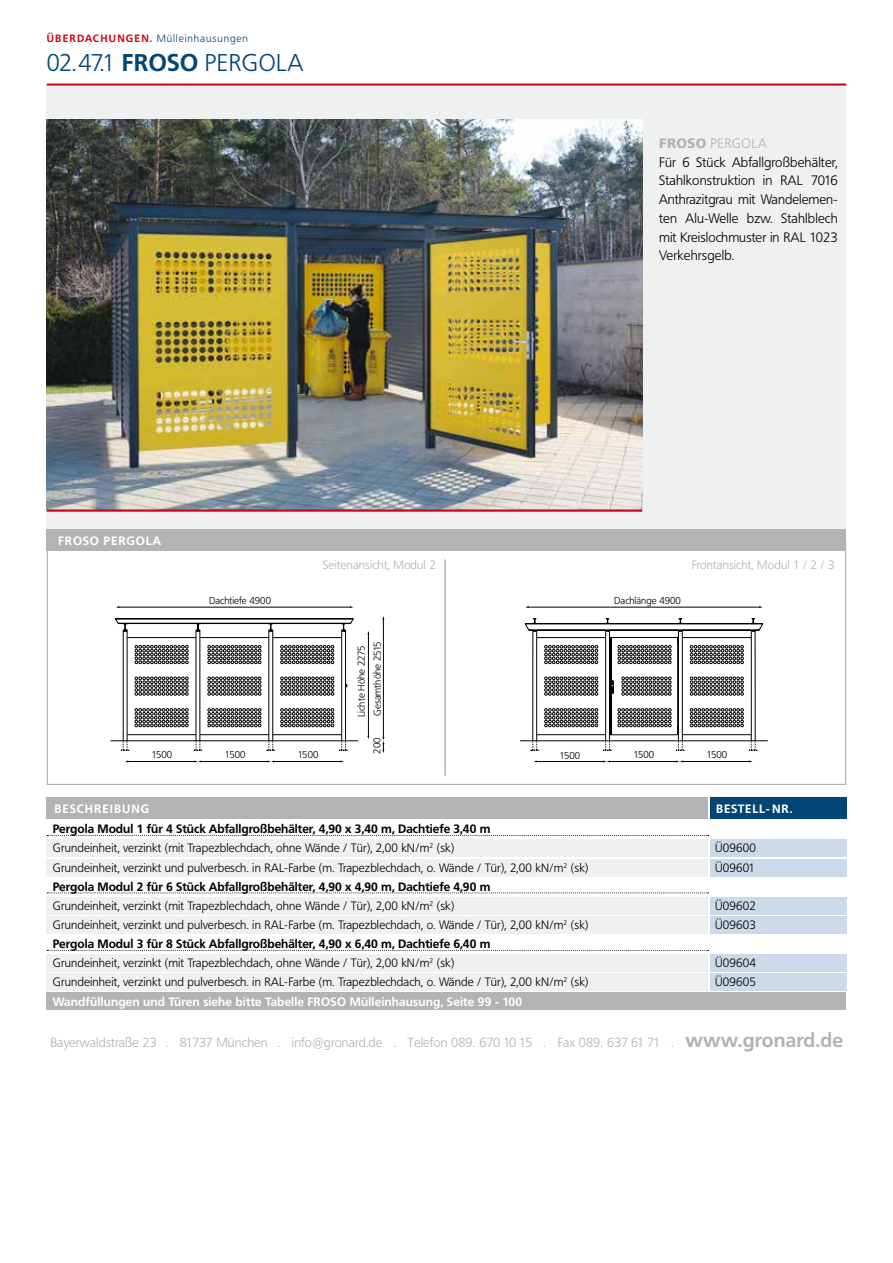
<style>
.page{position:relative;width:893px;height:1263px;background:#fff}
.page>*{position:absolute;margin:0;border:0;box-sizing:border-box;transform-origin:0 0}
.t1{font:300 24px "Frutiger BQ";letter-spacing:.02em;color:#004576}
.t2{font:300 13.5px/18.8px "Frutiger BQ";letter-spacing:.01em;color:#000}
.t3{font:300 13.5px "Frutiger BQ";letter-spacing:.03em;color:#b1b3b4}
.t4{font:900 13.5px "Frutiger BQ";color:#b1b3b4}
.t5{font:300 13.05px "Frutiger BQ";letter-spacing:.01em;color:#b1b3b4}
.t6{font:300 12px/19.6px "Frutiger BQ";letter-spacing:.01em;color:#000}
.t7{font:700 12px "Frutiger BQ";color:#000}
.t8{font:300 12px "Frutiger BQ";letter-spacing:.01em;color:#b1b3b4}
.t9{font:700 12px "Frutiger BQ";color:#fff}
.t10{font:300 10.5px "Frutiger BQ";letter-spacing:.08em;color:#004576}
.t11{font:700 10.5px "Frutiger BQ";color:#cd071e}
.t12{font:300 9.9px/16px "Frutiger BQ";color:#000}
.s1{font-weight:700;color:#cd071e}
.s2{font-weight:700}
.s3{font-weight:700;color:#fff}
.s4{font-weight:700;font-size:19.5px}
</style>
<div class="page">
<div style="left:47px;top:85px;width:799px;height:455px;background:#eff0f0"></div>
<img style="left:47px;top:119px;width:595px;height:390px">
<hr style="left:47px;top:509px;width:595px;height:3px;background:#cd071e">
<div style="left:47px;top:538px;width:799px;height:247px;background:#fff;border:1px solid #b1b3b4"></div>
<div style="left:47px;top:529px;width:799px;height:21px;background:#b1b3b4"></div>
<div style="left:710px;top:840px;width:136px;height:17px;background:#ccd9e9"></div>
<div style="left:710px;top:897px;width:136px;height:17px;background:#ccd9e9"></div>
<div style="left:710px;top:955px;width:136px;height:17px;background:#ccd9e9"></div>
<div style="left:710px;top:859px;width:136px;height:17px;background:#ccd9e9"></div>
<div style="left:710px;top:916px;width:136px;height:17px;background:#ccd9e9"></div>
<div style="left:710px;top:974px;width:136px;height:17px;background:#ccd9e9"></div>
<div style="left:710px;top:797px;width:136px;height:22px;background:#004576"></div>
<div style="left:47px;top:840px;width:661px;height:17px;background:#eff0f0"></div>
<div style="left:47px;top:897px;width:661px;height:17px;background:#eff0f0"></div>
<div style="left:47px;top:955px;width:661px;height:17px;background:#eff0f0"></div>
<div style="left:47px;top:859px;width:661px;height:17px;background:#eff0f0"></div>
<div style="left:47px;top:916px;width:661px;height:17px;background:#eff0f0"></div>
<div style="left:47px;top:974px;width:661px;height:17px;background:#eff0f0"></div>
<div style="left:47px;top:993px;width:799px;height:17px;background:#b1b3b4"></div>
<svg style="left:47px;top:835px;width:662px;height:1px"></svg>
<svg style="left:47px;top:893px;width:662px;height:1px"></svg>
<svg style="left:47px;top:950px;width:662px;height:1px"></svg>
<div style="left:47px;top:797px;width:661px;height:22px;background:#b1b3b4"></div>
<hr style="left:444px;top:559px;width:2px;height:217px;background:#b1b3b4">
<hr style="left:118px;top:607px;width:233px;height:1px;background:#000">
<svg style="left:111px;top:616px;width:274px;height:137px"></svg>
<hr style="left:128px;top:761px;width:67px;height:1px;background:#000">
<hr style="left:200px;top:761px;width:68px;height:1px;background:#000">
<hr style="left:274px;top:761px;width:67px;height:1px;background:#000">
<svg style="left:520px;top:618px;width:248px;height:133px"></svg>
<hr style="left:528px;top:607px;width:232px;height:1px;background:#000">
<hr style="left:536px;top:761px;width:68px;height:1px;background:#000">
<hr style="left:609px;top:761px;width:68px;height:1px;background:#000">
<hr style="left:682px;top:761px;width:68px;height:1px;background:#000">
<hr style="left:47px;top:84px;width:799px;height:2px;background:#cd071e">
<p class="t11" style="left:47px;top:32px;width:9px">überdac</p>
<p class="t11" style="left:100px;top:32px;width:25px">hungen-</p>
<p class="t10" style="left:150px;top:33px;width:100px"><span class="s1">.</span> Mülleinhausungen</p>
<h1 class="t1" style="left:47px;top:49px;width:91px">02.47.1 <span class="s2">froso</span></h1>
<h1 class="t1" style="left:205px;top:49px;width:100px">pergola</h1>
<p class="t4" style="left:659px;top:135px;width:11px">FROSO</p>
<p class="t3" style="left:711px;top:135px;width:58px">pergola</p>
<p class="t2" style="left:659px;top:153px;width:180px">Für 6 Stück Abfallgroßbehälter,<br>Stahlkonstruktion in RAL</p>
<p class="t2" style="left:659px;top:171px;width:180px;text-align:justify;text-indent:152px">7016<br>Anthrazitgrau mit Wandelemen&shy;ten Alu-Welle bzw. Stahlblech mit Kreislochmuster in RAL</p>
<p class="t2" style="left:810px;top:228px;width:30px">1023</p>
<p class="t2" style="left:659px;top:246px;width:77px">Verkehrsgelb.</p>
<p class="t9" style="left:58px;top:533px;width:9px">froso</p>
<p class="t9" style="left:103px;top:533px;width:10px">pergola</p>
<p class="t12" style="left:209px;top:592px;width:63px">Dachtiefe 4900</p>
<p class="t8" style="left:323px;top:558px;width:115px">Seitenansicht, Modul 2</p>
<p class="t12" style="left:151px;top:747px;width:22px">1500</p>
<p class="t12" style="left:225px;top:747px;width:22px">1500</p>
<p class="t12" style="left:298px;top:747px;width:22px">1500</p>
<p class="t9" style="left:54px;top:801px;width:9px">besc</p>
<p class="t9" style="left:85px;top:801px;width:17px">hreib</p>
<p class="t9" style="left:122px;top:801px;width:17px">ung</p>
<p class="t12" style="left:353px;top:717px;width:77px;rotate:-90deg">Lichte Höhe 2275<br>Gesamthöhe 2515</p>
<p class="t12" style="left:369px;top:754px;width:18px;rotate:-90deg">200</p>
<p class="t7" style="left:53px;top:822px;width:439px">Pergola Modul 1 für 4 Stück Abfallgroßbehälter, 4,90 x 3,40 m, Dachtiefe 3,40 m</p>
<p class="t6" style="left:47px;top:839px;width:409px">G rundeinheit, verzinkt (mit Trapezblechdach, ohne Wände / Tür), 2,00 kN/m<sup>2</sup> (sk)</p>
<p class="t12" style="left:535px;top:747px;width:47px">1500 1500</p>
<p class="t6" style="left:47px;top:858px;width:543px">G rundeinheit, verzinkt und pulverbesch. in RAL-Farbe (m. Trapezblechdach, o. Wände / Tür), 2,00 kN/m<sup>2</sup> (sk)</p>
<p class="t7" style="left:53px;top:879px;width:439px">Pergola Modul 2 für 6 Stück Abfallgroßbehälter, 4,90 x 4,90 m, Dachtiefe 4,90 m</p>
<p class="t6" style="left:47px;top:896px;width:409px">G rundeinheit, verzinkt (mit Trapezblechdach, ohne Wände / Tür), 2,00 kN/m<sup>2</sup> (sk)</p>
<p class="t6" style="left:47px;top:915px;width:543px">G rundeinheit, verzinkt und pulverbesch. in RAL-Farbe (m. Trapezblechdach, o. Wände / Tür), 2,00 kN/m<sup>2</sup> (sk)</p>
<p class="t7" style="left:53px;top:936px;width:439px">Pergola Modul 3 für 8 Stück Abfallgroßbehälter, 4,90 x 6,40 m, Dachtiefe 6,40 m</p>
<p class="t6" style="left:47px;top:953px;width:409px">G rundeinheit, verzinkt (mit Trapezblechdach, ohne Wände / Tür), 2,00 kN/m<sup>2</sup> (sk)</p>
<p class="t6" style="left:53px;top:972px;width:537px;text-indent:-6px">G rundeinheit, verzinkt und pulverbesch. in RAL-Farbe (m. Trapezblechdach, o. Wände / Tür), 2,00 kN/m<sup>2</sup> (sk)<br><span class="s3">Wandfüllungen und Türen siehe bitte Tabelle FROSO Mülleinhausung, Seite 99 - 100</span></p>
<p class="t12" style="left:614px;top:592px;width:68px">Dachlänge 4900</p>
<p class="t8" style="left:692px;top:558px;width:144px">Frontansicht, Modul 1 / 2 / 3</p>
<p class="t12" style="left:634px;top:747px;width:22px">1500</p>
<p class="t12" style="left:706px;top:747px;width:22px">1500</p>
<p class="t9" style="left:716px;top:801px;width:16px">Bestell</p>
<p class="t9" style="left:766px;top:801px;width:28px">-nr.</p>
<p class="t6" style="left:715px;top:839px;width:42px">Ü09600</p>
<p class="t6" style="left:715px;top:858px;width:41px">Ü09601</p>
<p class="t6" style="left:715px;top:896px;width:42px">Ü09602</p>
<p class="t6" style="left:715px;top:915px;width:42px">Ü09603</p>
<p class="t6" style="left:715px;top:953px;width:42px">Ü09604</p>
<p class="t6" style="left:715px;top:972px;width:42px">Ü09605</p>
<p class="t5" style="left:50px;top:1034px;width:794px">Bayerwaldstraße 23 . 81737 München . info@gronard.de . Telefon 089. 670 10 15 . Fax 089. 637 61 71 . <span class="s4">www.gronard.de</span></p>
</div>
